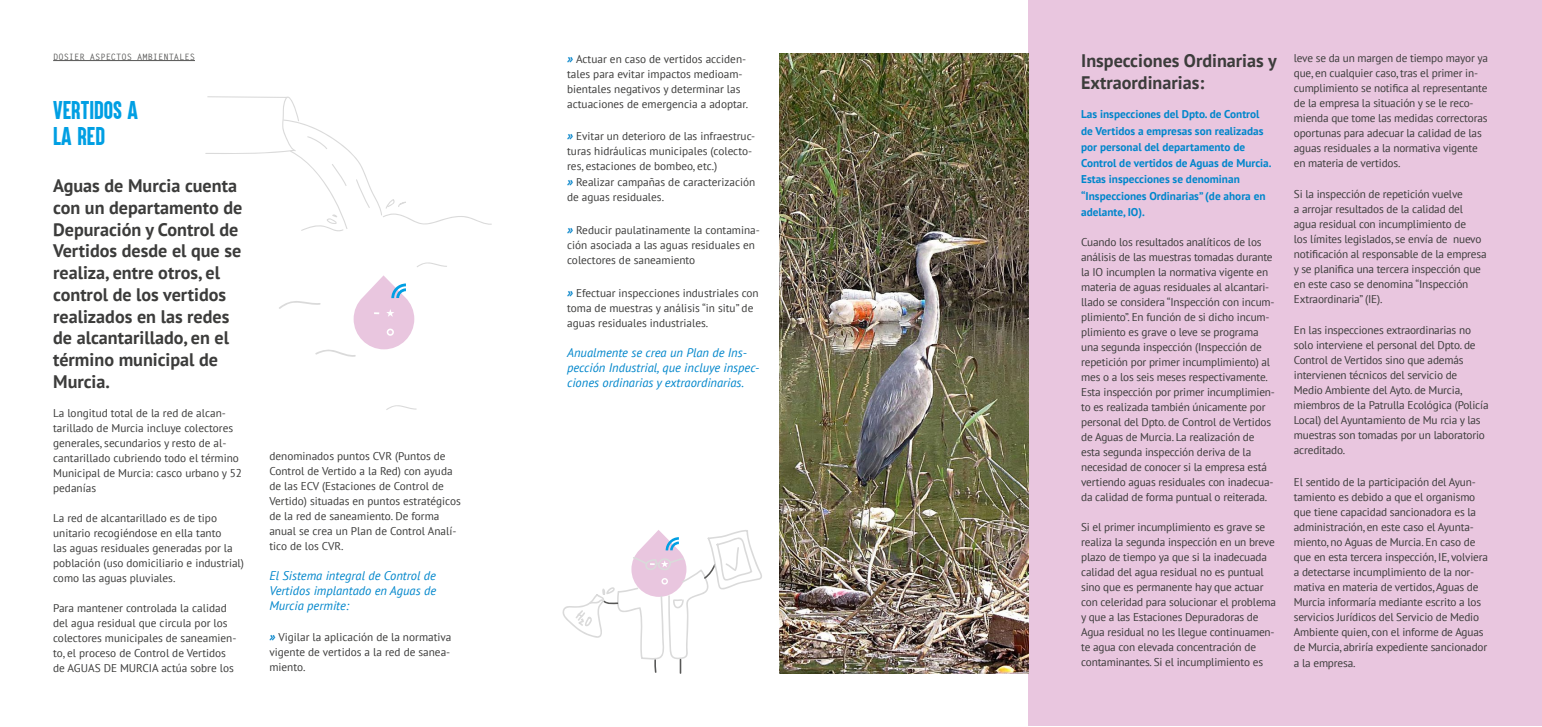
<style>
.page{position:relative;width:1542px;height:727px;background:#fff}
.page>*{position:absolute;margin:0;border:0;box-sizing:border-box;transform-origin:0 0}
.t1{font:21.25px/25.5px "Aku&Kamu";color:#009fe3}
.t2{font:700 18.12px/21.8px "PT Sans";color:#3c3c3b}
.t3{font:italic 12.5px/15px "PT Sans";color:#0086cb;text-align:justify}
.t4{font:11.25px/15px "PT Sans";letter-spacing:-.015em;color:#3c3c3b}
.t5{font:700 11.25px/16.2px "PT Sans";color:#0086cb}
.t6{font:700 8.75px "Letter Gothic Std";color:#575756}
.s1{font-weight:700;font-style:italic;font-size:12.5px;color:#0082c9}
</style>
<div class="page">
<hr style="left:53px;top:60px;width:142px;height:1px;background:#575756">
<div style="left:1028px;top:0;width:513px;height:725px;background:#e9c6df"></div>
<img style="left:780px;top:53px;width:248px;height:620px">
<svg style="left:279px;top:275px;width:135px;height:82px"></svg>
<svg style="left:417px;top:262px;width:30px;height:5px"></svg>
<svg style="left:386px;top:405px;width:31px;height:5px"></svg>
<svg style="left:205px;top:96px;width:287px;height:136px"></svg>
<svg style="left:562px;top:530px;width:200px;height:143px"></svg>
<p class="t6" style="left:53px;top:51px;width:143px">DOSIER ASPECTOS AMBIENTALES</p>
<h1 class="t1" style="left:53px;top:97px;width:86px">VERTIDOS A<br>LA RED</h1>
<h2 class="t2" style="left:53px;top:174px;width:191px">Aguas de Murcia cuenta con un departamento de<br>Depuración y Control de<br>Vertidos desde el que se realiza, entre otros, el control de los vertidos realizados en las redes de alcantarillado, en el término municipal de<br>Murcia.</h2>
<p class="t4" style="left:53px;top:404px;width:190px">La longitud total de la red de alcan&shy;tarillado de Murcia incluye colectores generales, secundarios y resto de al&shy;cantarillado cubriendo todo el término Municipal de Murcia: casco urbano y 52 pedanías</p>
<p class="t4" style="left:53px;top:509px;width:192px">La red de alcantarillado es de tipo unitario recogiéndose en ella tanto<br>las aguas residuales generadas por la población (uso domiciliario e industrial) como las aguas pluviales.</p>
<p class="t4" style="left:53px;top:599px;width:185px">Para mantener controlada la calidad del agua residual que circula por los colectores municipales de saneamien&shy;to, el proceso de Control de Vertidos de AGUAS DE MURCIA actúa sobre los</p>
<p class="t4" style="left:269px;top:448px;width:193px">denominados puntos CVR (Puntos de Control de Vertido a la Red) con ayuda de las ECV (Estaciones de Control de Vertido) situadas en puntos estratégicos de la red de saneamiento. De forma anual se crea un Plan de Control Analí&shy;tico de los CVR.</p>
<p class="t3" style="left:269px;top:567px;width:168px">El Sistema integral de Control de Vertidos implantado en Aguas de Murcia permite:</p>
<p class="t4" style="left:269px;top:629px;width:184px;text-align:justify"><span class="s1">»</span> Vigilar la aplicación de la normativa vigente de vertidos a la red de sanea&shy;miento.</p>
<p class="t4" style="left:567px;top:51px;width:182px"><span class="s1">»</span> Actuar en caso de vertidos acciden&shy;tales para evitar impactos medioam&shy;bientales negativos y determinar las actuaciones de emergencia a adoptar.</p>
<p class="t4" style="left:567px;top:128px;width:190px"><span class="s1">»</span> Evitar un deterioro de las infraestruc&shy;turas hidráulicas municipales (colecto&shy;res, estaciones de bombeo, etc.)</p>
<p class="t4" style="left:567px;top:175px;width:190px"><span class="s1">»</span> Realizar campañas de caracterización de aguas residuales.</p>
<p class="t4" style="left:567px;top:222px;width:194px"><span class="s1">»</span> Reducir paulatinamente la contamina&shy;ción asociada a las aguas residuales en colectores de saneamiento</p>
<p class="t4" style="left:567px;top:285px;width:193px"><span class="s1">»</span> Efectuar inspecciones industriales con toma de muestras y análisis “in situ” de aguas residuales industriales.</p>
<p class="t3" style="left:567px;top:344px;width:194px;text-align:left">Anualmente se crea un Plan de Ins&shy;pección Industrial, que incluye inspec&shy;ciones ordinarias y extraordinarias.</p>
<h2 class="t2" style="left:1081px;top:49px;width:197px">Inspecciones Ordinarias y<br>Extraordinarias:</h2>
<p class="t5" style="left:1081px;top:106px;width:192px">Las inspecciones del Dpto. de Control de Vertidos a empresas son realizadas por personal del departamento de Control de vertidos de Aguas de Murcia.<br>Estas inspecciones se denominan “Inspecciones Ordinarias” (de ahora en adelante, IO).</p>
<p class="t4" style="left:1081px;top:234px;width:195px">Cuando los resultados analíticos de los análisis de las muestras tomadas durante la IO incumplen la normativa vigente en materia de aguas residuales al alcantari&shy;llado se considera “Inspección con incum&shy;plimiento”. En función de si dicho incum&shy;plimiento es grave o leve se programa una segunda inspección (Inspección de repetición por primer incumplimiento) al mes o a los seis meses respectivamente.<br>Esta inspección por primer incumplimien&shy;to es realizada también únicamente por personal del Dpto. de Control de Vertidos de Aguas de Murcia. La realización de esta segunda inspección deriva de la necesidad de conocer si la empresa está vertiendo aguas residuales con inadecua&shy;da calidad de forma puntual o reiterada.</p>
<p class="t4" style="left:1081px;top:519px;width:196px">Si el primer incumplimiento es grave se realiza la segunda inspección en un breve plazo de tiempo ya que si la inadecuada calidad del agua residual no es puntual sino que es permanente hay que actuar con celeridad para solucionar el problema y que a las Estaciones Depuradoras de Agua residual no les llegue continuamen&shy;te agua con elevada concentración de contaminantes. Si el incumplimiento es</p>
<p class="t4" style="left:1293px;top:50px;width:196px">leve se da un margen de tiempo mayor ya que, en cualquier caso, tras el primer in&shy;cumplimiento se notifica al representante de la empresa la situación y se le reco&shy;mienda que tome las medidas correctoras oportunas para adecuar la calidad de las aguas residuales a la normativa vigente en materia de vertidos.</p>
<p class="t4" style="left:1293px;top:186px;width:194px">Si la inspección de repetición vuelve<br>a arrojar resultados de la calidad del agua residual con incumplimiento de<br>los límites legislados, se envía de nuevo notificación al responsable de la empresa y se planifica una tercera inspección que en este caso se denomina “Inspección Extraordinaria” (IE).</p>
<p class="t4" style="left:1293px;top:322px;width:196px">En las inspecciones extraordinarias no solo interviene el personal del Dpto. de Control de Vertidos sino que además intervienen técnicos del servicio de Medio Ambiente del Ayto. de Murcia, miembros de la Patrulla Ecológica (Policía Local) del Ayuntamiento de Mu rcia y las muestras son tomadas por un laboratorio acreditado.</p>
<p class="t4" style="left:1293px;top:474px;width:196px">El sentido de la participación del Ayun&shy;tamiento es debido a que el organismo que tiene capacidad sancionadora es la administración, en este caso el Ayunta&shy;miento, no Aguas de Murcia. En caso de que en esta tercera inspección, IE, volviera a detectarse incumplimiento de la nor&shy;mativa en materia de vertidos, Aguas de Murcia informaría mediante escrito a los servicios Jurídicos del Servicio de Medio Ambiente quien, con el informe de Aguas de Murcia, abriría expediente sancionador</p>
<p class="t4" style="left:1293px;top:655px;width:63px">a la empresa.</p>
</div>
